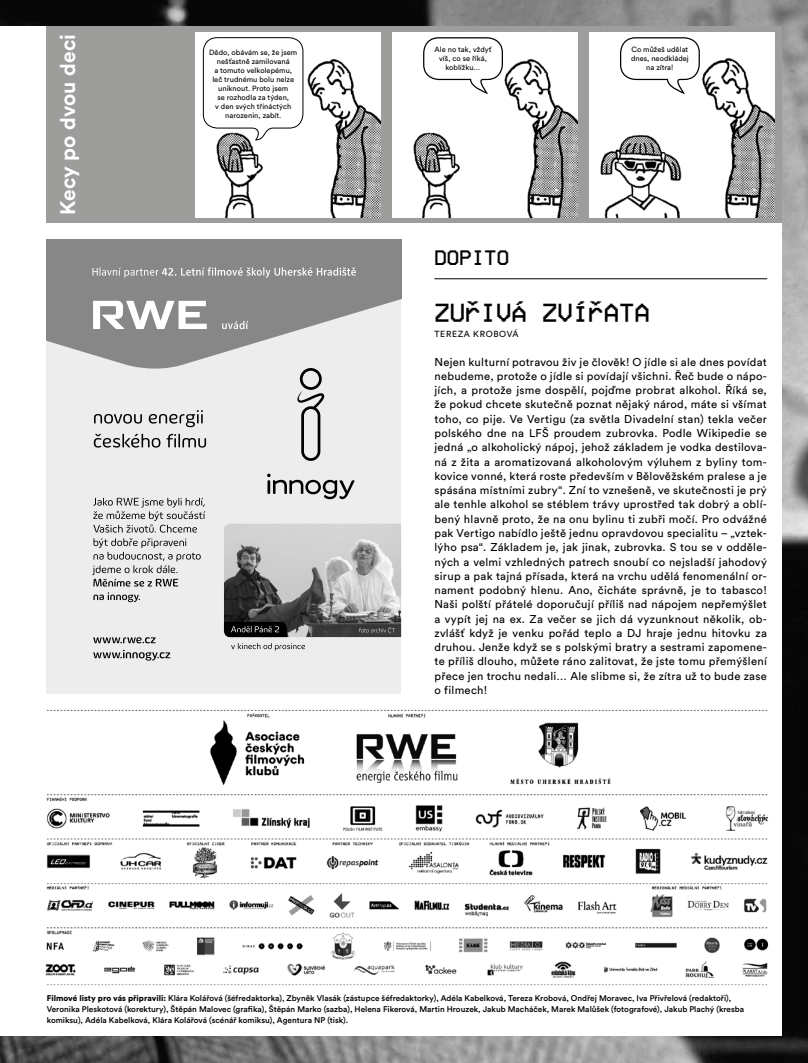
<style>
.page{position:relative;width:808px;height:1063px;background:#fff}
.page>*{position:absolute;margin:0;border:0;box-sizing:border-box;transform-origin:0 0}
.t1{font:26.25px "VCROSD Mono";color:#000}
.t2{font:21.25px "VCROSD Mono";color:#000}
.t3{font:700 20.88px "Circular Pro";color:#fff}
.t4{font:11.25px/14.2px "Circular Pro";letter-spacing:.025em;color:#000;text-align:justify}
.t5{font:8.75px "Circular Pro";color:#000}
.t6{font:500 8.25px/10.5px "Circular Pro";color:#000}
.t7{font:7.5px/9px "Circular Pro";letter-spacing:.005em;color:#000;text-align:center}
.s1{font-weight:900}
</style>
<div class="page">
<img style="left:0;top:0;width:808px;height:1063px">
<div style="left:0;top:27px;width:781px;height:1009px;background:#fff"></div>
<div style="left:47px;top:240px;width:354px;height:454px;background:#ededed"></div>
<svg style="left:47px;top:240px;width:354px;height:129px;fill:#878787"></svg>
<svg style="left:267px;top:474px;width:87px;height:25px"></svg>
<svg style="left:297px;top:368px;width:27px;height:93px"></svg>
<svg style="left:93px;top:301px;width:114px;height:28px"></svg>
<svg style="left:222px;top:321px;width:26px;height:8px"></svg>
<svg style="left:93px;top:267px;width:263px;height:11px"></svg>
<svg style="left:93px;top:650px;width:77px;height:11px"></svg>
<svg style="left:93px;top:637px;width:63px;height:6px"></svg>
<svg style="left:94px;top:434px;width:112px;height:14px"></svg>
<svg style="left:94px;top:410px;width:109px;height:17px"></svg>
<svg style="left:92px;top:498px;width:113px;height:104px"></svg>
<img style="left:224px;top:524px;width:177px;height:113px">
<svg style="left:224px;top:622px;width:63px;height:15px"></svg>
<svg style="left:231px;top:643px;width:74px;height:8px"></svg>
<svg style="left:359px;top:627px;width:36px;height:5px"></svg>
<div style="left:46px;top:27px;width:735px;height:196px;background:#9d9d9c"></div>
<img style="left:45px;top:709px;width:724px;height:277px">
<hr style="left:434px;top:278px;width:333px;height:1px;background:#000">
<div style="left:392px;top:32px;width:186px;height:185px;background:#fff"></div>
<img style="left:413px;top:59px;width:165px;height:158px">
<div style="left:195px;top:32px;width:186px;height:185px;background:#fff"></div>
<img style="left:216px;top:59px;width:165px;height:158px">
<div style="left:589px;top:32px;width:186px;height:185px;background:#fff"></div>
<img style="left:600px;top:58px;width:175px;height:159px">
<svg style="left:202px;top:37px;width:102px;height:104px"></svg>
<svg style="left:422px;top:37px;width:82px;height:60px"></svg>
<svg style="left:619px;top:37px;width:81px;height:60px"></svg>
<h3 class="t3" style="left:54px;top:215px;width:183px;rotate:-90deg">Kecy po dvou deci</h3>
<p class="t7" style="left:209px;top:47px;width:90px">Dědo, obávám se, že jsem nešťastně zamilovaná<br>a tomuto velkolepému, leč trudnému bolu nelze uniknout. Proto jsem<br>se rozhodla za týden,<br>v den svých třináctých narozenin, zabít.</p>
<p class="t7" style="left:434px;top:45px;width:59px">Ale no tak, vždyť víš, co se říká, koblížku…</p>
<p class="t7" style="left:631px;top:45px;width:59px">Co můžeš udělat dnes, neodkládej na zítra!</p>
<h2 class="t2" style="left:434px;top:246px;width:76px">DOPITO</h2>
<h1 class="t1" style="left:434px;top:298px;width:217px">ZUŘIVÁ ZVÍŘATA</h1>
<p class="t5" style="left:434px;top:328px;width:13px">Tereza</p>
<p class="t5" style="left:473px;top:328px;width:14px">Krobov</p>
<p class="t5" style="left:512px;top:328px;width:8px">á</p>
<p class="t4" style="left:434px;top:354px;width:334px">Nejen kulturní potravou živ je člověk! O jídle si ale dnes povídat nebudeme, protože o jídle si povídají všichni. Řeč bude o nápo&shy;jích, a protože jsme dospělí, pojďme probrat alkohol. Říká se, že pokud chcete skutečně poznat nějaký národ, máte si všímat toho, co pije. Ve Vertigu (za světla Divadelní stan) tekla večer polského dne na LFŠ proudem zubrovka. Podle Wikipedie se jedná „o alkoholický nápoj, jehož základem je vodka destilova&shy;ná z žita a aromatizovaná alkoholovým výluhem z byliny tom&shy;kovice vonné, která roste především v Bělověžském pralese a je spásána místními zubry“. Zní to vznešeně, ve skutečnosti je prý ale tenhle alkohol se stéblem trávy uprostřed tak dobrý a oblí&shy;bený hlavně proto, že na onu bylinu ti zubři močí. Pro odvážné pak Vertigo nabídlo ještě jednu opravdovou specialitu – „vztek&shy;lýho psa“. Základem je, jak jinak, zubrovka. S tou se v odděle&shy;ných a velmi vzhledných patrech snoubí co nejsladší jahodový sirup a pak tajná přísada, která na vrchu udělá fenomenální or&shy;nament podobný hlenu. Ano, čicháte správně, je to tabasco!<br>Naši polští přátelé doporučují příliš nad nápojem nepřemýšlet a vypít jej na ex. Za večer se jich dá vyzunknout několik, ob&shy;zvlášť když je venku pořád teplo a DJ hraje jednu hitovku za druhou. Jenže když se s polskými bratry a sestrami zapomene&shy;te příliš dlouho, můžete ráno zalitovat, že jste tomu přemýšlení přece jen trochu nedali… Ale slibme si, že zítra už to bude zase o filmech!</p>
<p class="t6" style="left:47px;top:993px;width:699px"><span class="s1">Filmové listy pro vás připravili:</span> Klára Kolářová (šéfredaktorka), Zbyněk Vlasák (zástupce šéfredaktorky), Adéla Kabelková, Tereza Krobová, Ondřej Moravec, Iva Přivřelová (redaktoři),<br>Veronika Pleskotová (korektury), Štěpán Malovec (grafika), Štěpán Marko (sazba), Helena Fikerová, Martin Hrouzek, Jakub Macháček, Marek Malůšek (fotografové), Jakub Plachý (kresba komiksu), Adéla Kabelková, Klára Kolářová (scénář komiksu), Agentura NP (tisk).</p>
</div>
